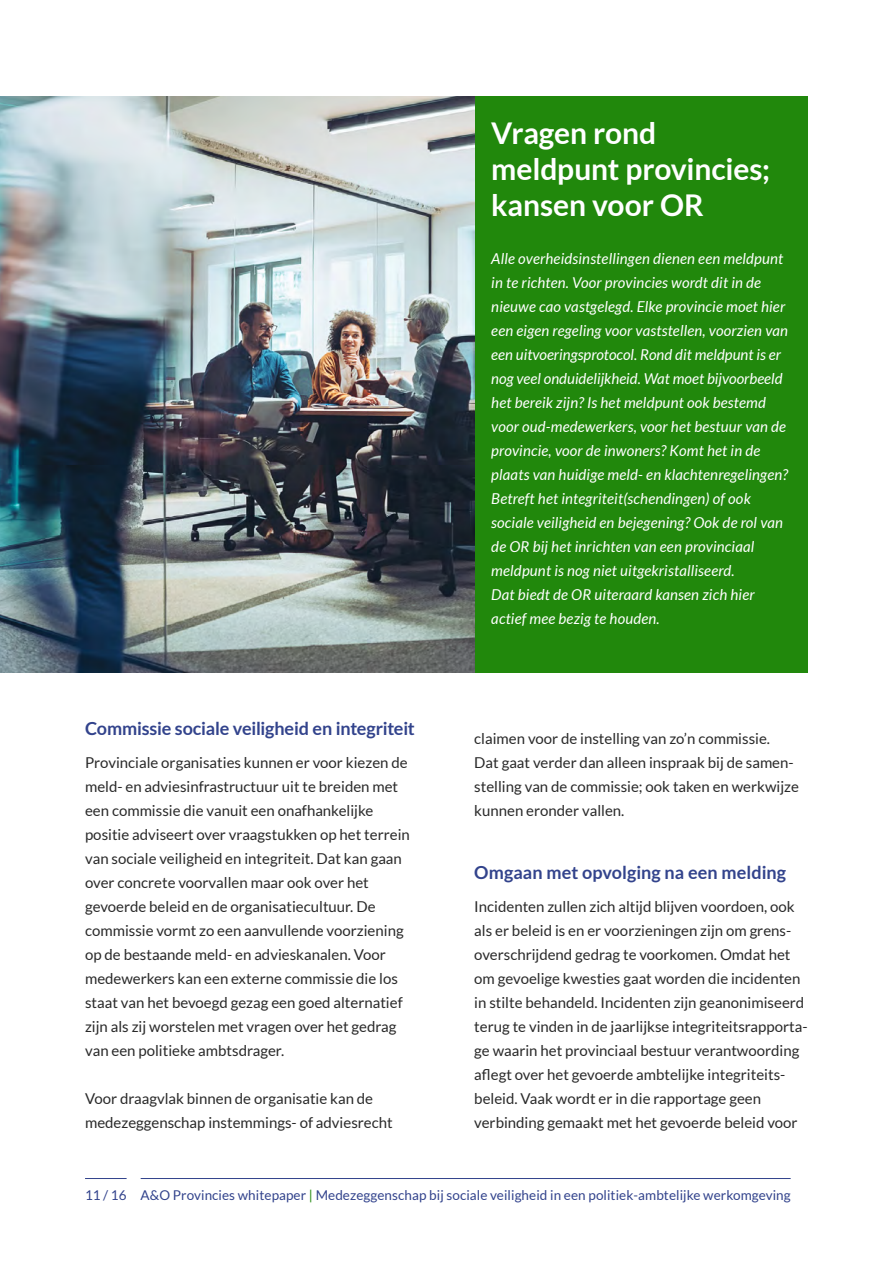
<style>
.page{position:relative;width:893px;height:1263px;background:#fff}
.page>*{position:absolute;margin:0;border:0;box-sizing:border-box;transform-origin:0 0}
.t1{font:700 30px/36px "Lato";letter-spacing:-.005em;color:#fff}
.t2{font:700 18px "Lato";letter-spacing:-.005em;color:#32438c}
.t3{font:15px/24px "Lato";color:#292929}
.t4{font:italic 15px/24px "Lato";letter-spacing:.01em;color:#fff}
.t5{font:13.5px "Lato";letter-spacing:.005em;color:#32438c}
.s1{color:#21880c}
</style>
<div class="page">
<hr style="left:85px;top:1178px;width:42px;height:1px;background:#32438c">
<hr style="left:141px;top:1178px;width:650px;height:1px;background:#32438c">
<div style="left:474px;top:96px;width:334px;height:576px;background:#21880c"></div>
<img style="left:0;top:96px;width:474px;height:576px">
<p class="t2" style="left:85px;top:718px;width:331px">Commissie sociale veiligheid en integriteit</p>
<p class="t3" style="left:85px;top:750px;width:326px">Provinciale organisaties kunnen er voor kiezen de meld- en adviesinfrastructuur uit te breiden met een commissie die vanuit een onafhankelijke positie adviseert over vraagstukken op het terrein van sociale veiligheid en integriteit. Dat kan gaan over concrete voorvallen maar ook over het gevoerde beleid en de organisatiecultuur. De commissie vormt zo een aanvullende voorziening op de bestaande meld- en advieskanalen. Voor medewerkers kan een externe commissie die los staat van het bevoegd gezag een goed alternatief zijn als zij worstelen met vragen over het gedrag van een politieke ambtsdrager.</p>
<p class="t3" style="left:85px;top:1086px;width:309px">Voor draagvlak binnen de organisatie kan de medezeggenschap instemmings- of adviesrecht</p>
<h1 class="t1" style="left:491px;top:115px;width:280px">Vragen rond meldpunt provincies; kansen voor OR</h1>
<p class="t4" style="left:491px;top:247px;width:298px">Alle overheidsinstellingen dienen een meldpunt in te richten. Voor provincies wordt dit in de nieuwe cao vastgelegd. Elke provincie moet hier een eigen regeling voor vaststellen, voorzien van een uitvoeringsprotocol. Rond dit meldpunt is er nog veel onduidelijkheid. Wat moet bijvoorbeeld het bereik zijn? Is het meldpunt ook bestemd voor oud-medewerkers, voor het bestuur van de provincie, voor de inwoners? Komt het in de plaats van huidige meld- en klachtenregelingen?<br>Betreft het integriteit(schendingen) of ook sociale veiligheid en bejegening? Ook de rol van de OR bij het inrichten van een provinciaal meldpunt is nog niet uitgekristalliseerd.<br>Dat biedt de OR uiteraard kansen zich hier actief mee bezig te houden.</p>
<p class="t3" style="left:474px;top:726px;width:326px">claimen voor de instelling van zo’n commissie.<br>Dat gaat verder dan alleen inspraak bij de samen&shy;stelling van de commissie; ook taken en werkwijze kunnen eronder vallen.</p>
<p class="t2" style="left:474px;top:862px;width:313px">Omgaan met opvolging na een melding</p>
<p class="t3" style="left:474px;top:894px;width:335px">Incidenten zullen zich altijd blijven voordoen, ook als er beleid is en er voorzieningen zijn om grens&shy;overschrijdend gedrag te voorkomen. Omdat het om gevoelige kwesties gaat worden die incidenten in stilte behandeld. Incidenten zijn geanonimiseerd terug te vinden in de jaarlijkse integriteitsrapporta&shy;ge waarin het provinciaal bestuur verantwoording aflegt over het gevoerde ambtelijke integriteits&shy;beleid. Vaak wordt er in die rapportage geen verbinding gemaakt met het gevoerde beleid voor</p>
<p class="t5" style="left:85px;top:1188px;width:707px">11 / 16 A&amp;O Provincies whitepaper <span class="s1">|</span> Medezeggenschap bij sociale veiligheid in een politiek-ambtelijke werkomgeving</p>
</div>
